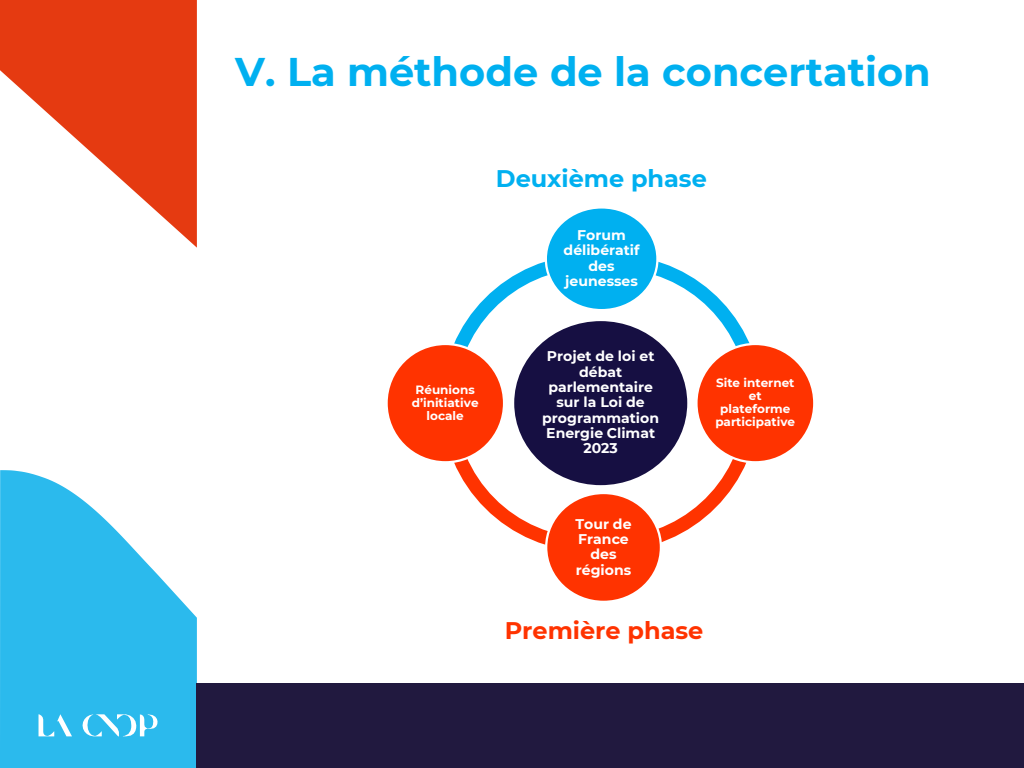
<style>
.page{position:relative;width:1024px;height:768px;background:#fff}
.page>*{position:absolute;margin:0;border:0;box-sizing:border-box;transform-origin:0 0}
.t1{font:700 40px "Montserrat";color:#00b0f0}
.t2{font:700 24px "Montserrat";color:#00b0f0}
.t3{font:700 24px "Montserrat";color:#f30}
.t4{font:700 14px/15.4px "Montserrat";color:#fff;text-align:center}
.t5{font:700 12px/13.2px "Montserrat";color:#fff;text-align:center}
</style>
<div class="page">
<svg style="left:0;top:0;width:197px;height:248px;fill:#e53a11"></svg>
<svg style="left:0;top:470px;width:197px;height:298px;fill:#2bbaed"></svg>
<div style="left:197px;top:683px;width:827px;height:85px;background:#21193f"></div>
<svg style="left:39px;top:714px;width:33px;height:22px"></svg>
<svg style="left:83px;top:714px;width:75px;height:22px"></svg>
<svg style="left:454px;top:261px;width:296px;height:284px"></svg>
<div style="left:513px;top:320px;width:175px;height:166px;background:#160f42;border-radius:50%"></div>
<div style="left:546px;top:207px;width:111px;height:103px;background:#00b0f0;border-radius:50%"></div>
<div style="left:545px;top:206px;width:114px;height:105px;border:2px solid #fff;border-radius:50%"></div>
<div style="left:696px;top:344px;width:118px;height:118px;background:#f30;border-radius:50%"></div>
<div style="left:695px;top:343px;width:120px;height:120px;border:2px solid #fff;border-radius:50%"></div>
<div style="left:546px;top:493px;width:115px;height:109px;background:#f30;border-radius:50%"></div>
<div style="left:545px;top:492px;width:117px;height:111px;border:2px solid #fff;border-radius:50%"></div>
<div style="left:387px;top:344px;width:117px;height:118px;background:#f30;border-radius:50%"></div>
<div style="left:385px;top:343px;width:120px;height:120px;border:2px solid #fff;border-radius:50%"></div>
<h1 class="t1" style="left:235px;top:43px;width:697px">V. La méthode de la concertation</h1>
<p class="t2" style="left:496px;top:161px;width:212px">Deuxième phase</p>
<p class="t5" style="left:412px;top:382px;width:68px">Réunions d’initiative locale</p>
<p class="t4" style="left:564px;top:227px;width:77px">Forum délibératif des jeunesses</p>
<p class="t4" style="left:542px;top:348px;width:118px">Projet de loi et débat parlementaire sur la Loi de programmation<br>Energie Climat<br>2023</p>
<p class="t5" style="left:715px;top:375px;width:81px">Site internet et plateforme participative</p>
<p class="t4" style="left:576px;top:515px;width:58px">Tour de<br>France des régions</p>
<p class="t3" style="left:505px;top:613px;width:200px">Première phase</p>
</div>
